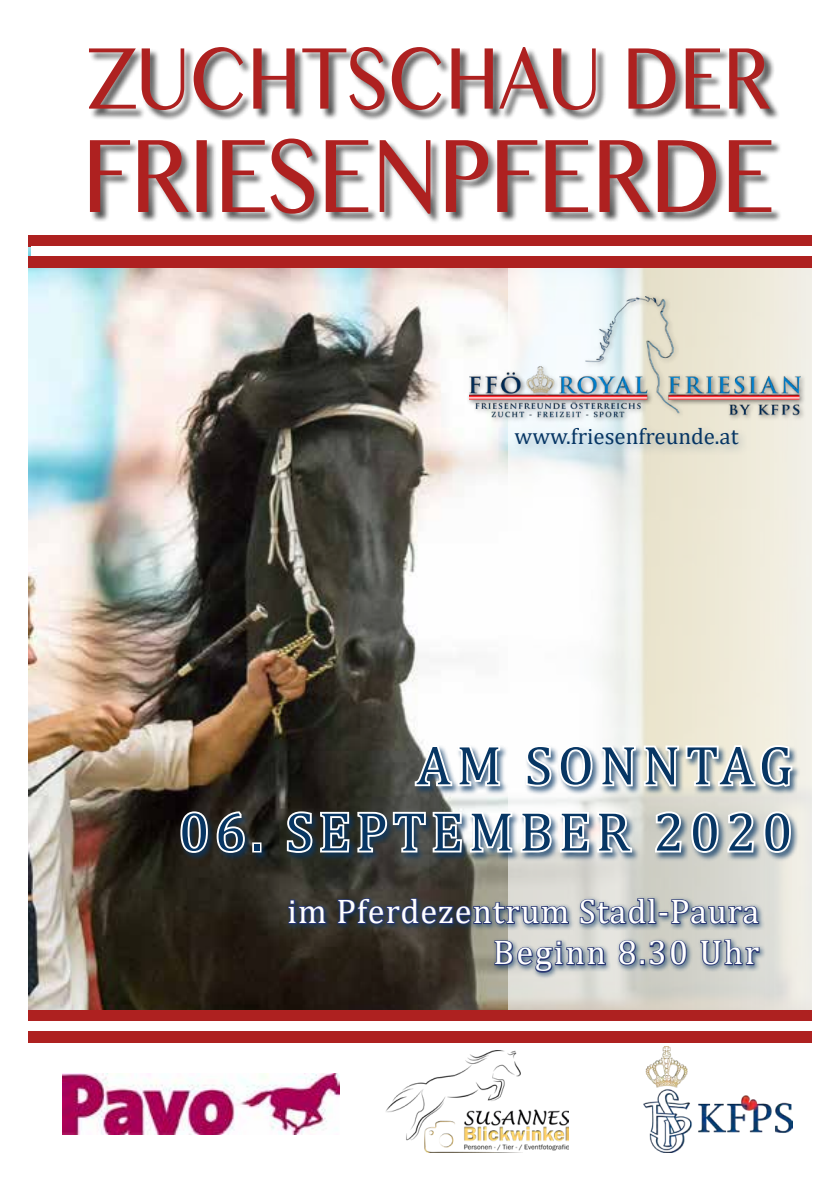
<style>
.page{position:relative;width:840px;height:1191px;background:#fff}
.page>*{position:absolute;margin:0;border:0;box-sizing:border-box;transform-origin:0 0}
.t1{font:55.2px "Cambria";letter-spacing:.1em;color:#073664}
.t2{font:34.2px/41.2px "Cambria";letter-spacing:.03em;color:#fff;text-align:right}
.t3{font:22.8px "Cambria";color:#073664}
</style>
<div class="page">
<img style="left:28px;top:246px;width:479px;height:763px">
<div style="left:69px;top:28px;width:720px;height:104px;background:#fff;opacity:.75"></div>
<svg style="left:89px;top:47px;width:680px;height:63px"></svg>
<div style="left:67px;top:117px;width:724px;height:118px;background:#fff"></div>
<svg style="left:90px;top:138px;width:681px;height:76px"></svg>
<svg style="left:507px;top:267px;width:304px;height:742px"></svg>
<div style="left:285px;top:895px;width:481px;height:84px;background:#073664;opacity:.75"></div>
<svg style="left:287px;top:898px;width:40px;height:27px"></svg>
<svg style="left:336px;top:897px;width:424px;height:77px"></svg>
<div style="left:179px;top:744px;width:622px;height:117px;background:#073664;opacity:.75"></div>
<svg style="left:412px;top:742px;width:90px;height:46px"></svg>
<svg style="left:523px;top:742px;width:271px;height:47px"></svg>
<svg style="left:178px;top:808px;width:69px;height:47px"></svg>
<div style="left:252px;top:842px;width:9px;height:10px;border:4px solid #fff"></div>
<svg style="left:284px;top:809px;width:349px;height:46px"></svg>
<svg style="left:652px;top:808px;width:140px;height:47px"></svg>
<img style="left:62px;top:1073px;width:277px;height:61px">
<img style="left:385px;top:1050px;width:183px;height:103px">
<div style="left:28px;top:235px;width:783px;height:11px;background:#ae2120"></div>
<div style="left:31px;top:247px;width:780px;height:9px;background:#fff"></div>
<div style="left:28px;top:256px;width:783px;height:11px;background:#ae2120"></div>
<div style="left:28px;top:1009px;width:783px;height:12px;background:#ae2120"></div>
<div style="left:28px;top:1030px;width:783px;height:12px;background:#ae2120"></div>
<div style="left:466px;top:293px;width:340px;height:130px;background:#000;opacity:.56"></div>
<img style="left:469px;top:296px;width:331px;height:123px">
<div style="left:510px;top:423px;width:239px;height:33px;background:#073664;opacity:.33"></div>
<img style="left:643px;top:1046px;width:149px;height:106px">
<p class="t3" style="left:514px;top:422px;width:225px">www.friesenfreunde.at</p>
<h1 class="t1" style="left:416px;top:733px;width:377px">AM SONNTAG</h1>
<h1 class="t1" style="left:179px;top:799px;width:615px">06. SEPTEMBER 2020</h1>
<p class="t2" style="left:287px;top:890px;width:473px">im Pferdezentrum Stadl-Paura<br>Beginn 8.30 Uhr</p>
</div>
